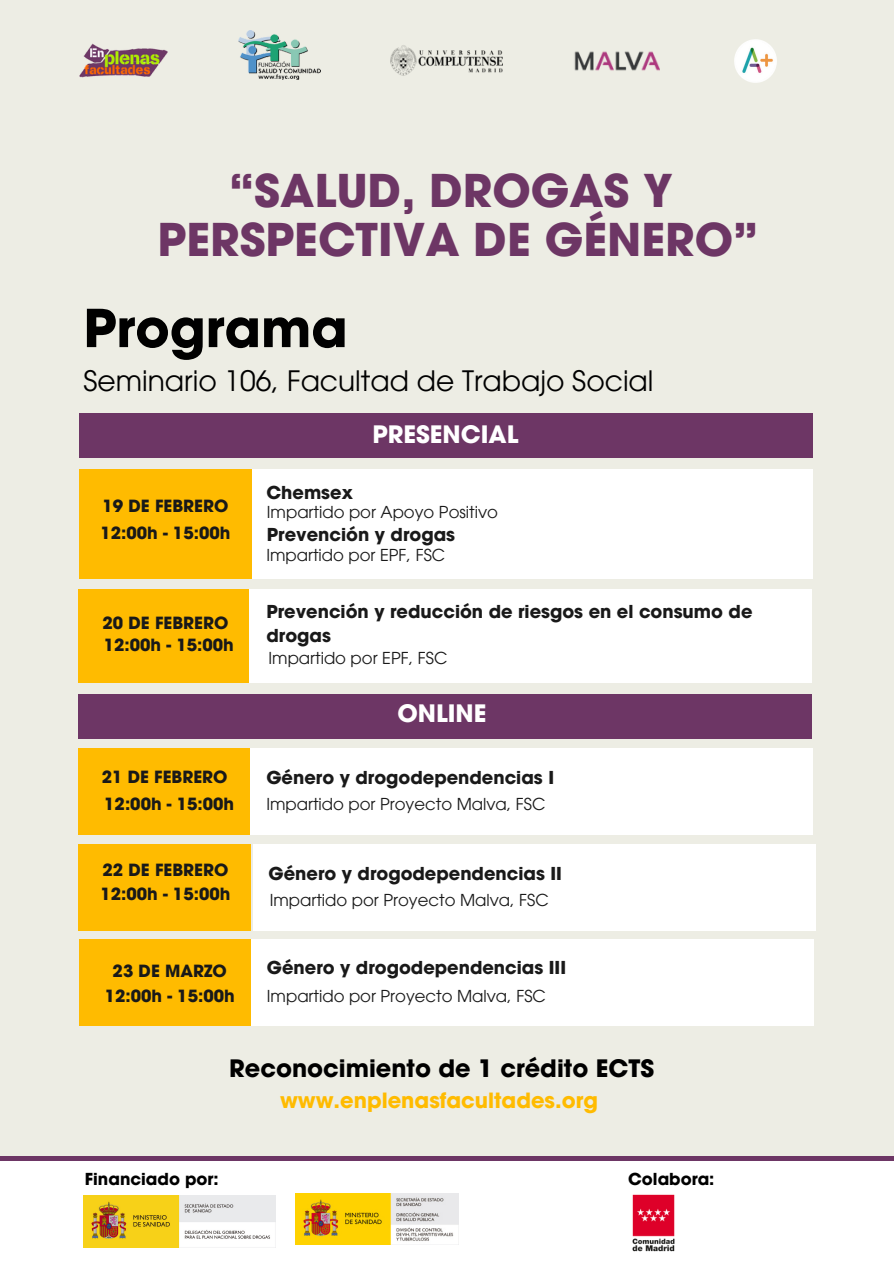
<style>
.page{position:relative;width:894px;height:1264px;background:#fff}
.page>*{position:absolute;margin:0;border:0;box-sizing:border-box;transform-origin:0 0}
.t1{font:700 51.75px "ITC Avant Garde Pro";color:#000}
.t2{font:700 45.15px/49.5px "ITC Avant Garde Pro";color:#6d3665;text-align:center}
.t3{font:28.2px "ITC Avant Garde Pro";color:#000}
.t4{font:700 24px "ITC Avant Garde Pro";color:#000}
.t5{font:700 24px "ITC Avant Garde Pro";color:#fff}
.t6{font:700 21px "ITC Avant Garde Pro";color:#fb0}
.t7{font:700 17.85px/24.5px "ITC Avant Garde Pro";color:#191919}
.t8{font:700 16.8px "ITC Avant Garde Pro";color:#191919}
.t9{font:16.5px "ITC Avant Garde Pro";color:#191919}
.t10{font:700 16.5px "ITC Avant Garde Pro";color:#000}
</style>
<div class="page">
<div style="left:0;top:0;width:893px;height:1263px;background:#edede4"></div>
<img style="left:79px;top:43px;width:89px;height:35px">
<img style="left:238px;top:30px;width:82px;height:50px">
<img style="left:734px;top:39px;width:43px;height:44px">
<div style="left:251px;top:469px;width:561px;height:109px;background:#fff"></div>
<div style="left:78px;top:589px;width:172px;height:94px;background:#fb0"></div>
<div style="left:250px;top:589px;width:561px;height:94px;background:#fff"></div>
<div style="left:78px;top:748px;width:173px;height:86px;background:#fb0"></div>
<div style="left:251px;top:748px;width:561px;height:86px;background:#fff"></div>
<div style="left:78px;top:843px;width:173px;height:87px;background:#fb0"></div>
<div style="left:253px;top:843px;width:561px;height:87px;background:#fff"></div>
<div style="left:79px;top:939px;width:172px;height:87px;background:#fb0"></div>
<div style="left:251px;top:939px;width:562px;height:87px;background:#fff"></div>
<div style="left:79px;top:413px;width:733px;height:45px;background:#6d3665"></div>
<div style="left:78px;top:694px;width:733px;height:44px;background:#6d3665"></div>
<div style="left:0;top:1160px;width:893px;height:103px;background:#fff"></div>
<img style="left:295px;top:1193px;width:163px;height:51px">
<img style="left:83px;top:1195px;width:193px;height:52px">
<img style="left:632px;top:1194px;width:43px;height:58px">
<hr style="left:0;top:1156px;width:893px;height:4px;background:#6d3665">
<div style="left:79px;top:469px;width:172px;height:109px;background:#fb0"></div>
<img style="left:390px;top:45px;width:112px;height:31px">
<img style="left:574px;top:51px;width:85px;height:20px">
<p class="t2" style="left:158px;top:171px;width:602px">“SALUD, DROGAS Y<br>PERSPECTIVA DE GÉNERO”</p>
<p class="t1" style="left:83px;top:309px;width:266px">Programa</p>
<p class="t3" style="left:83px;top:370px;width:571px">Seminario 106, Facultad de Trabajo Social</p>
<p class="t8" style="left:102px;top:499px;width:127px">19 DE FEBRERO</p>
<p class="t8" style="left:100px;top:526px;width:131px">12:00h - 15:00h</p>
<p class="t8" style="left:102px;top:616px;width:127px">20 DE FEBRERO</p>
<p class="t8" style="left:104px;top:638px;width:131px">12:00h - 15:00h</p>
<p class="t8" style="left:102px;top:771px;width:127px">21 DE FEBRERO</p>
<p class="t8" style="left:104px;top:797px;width:131px">12:00h - 15:00h</p>
<p class="t8" style="left:102px;top:863px;width:127px">22 DE FEBRERO</p>
<p class="t8" style="left:100px;top:887px;width:131px">12:00h - 15:00h</p>
<p class="t5" style="left:372px;top:425px;width:147px">PRESENCIAL</p>
<h4 class="t7" style="left:266px;top:482px;width:88px">Chemsex</h4>
<p class="t9" style="left:267px;top:506px;width:232px">Impartido por Apoyo Positivo</p>
<h5 class="t7" style="left:267px;top:524px;width:190px">Prevención y drogas</h5>
<h6 class="t9" style="left:266px;top:548px;width:180px">Impartido por EPF, FSC</h6>
<p class="t7" style="left:266px;top:601px;width:487px">Prevención y reducción de riesgos en el consumo de drogas</p>
<p class="t9" style="left:268px;top:652px;width:180px">Impartido por EPF, FSC</p>
<p class="t5" style="left:397px;top:703px;width:90px">ONLINE</p>
<p class="t7" style="left:266px;top:767px;width:289px">Género y drogodependencias I</p>
<p class="t9" style="left:266px;top:798px;width:280px">Impartido por Proyecto Malva, FSC</p>
<p class="t7" style="left:268px;top:863px;width:295px">Género y drogodependencias II</p>
<p class="t9" style="left:270px;top:893px;width:280px">Impartido por Proyecto Malva, FSC</p>
<h4 class="t8" style="left:113px;top:964px;width:116px">23 DE MARZO</h4>
<p class="t7" style="left:267px;top:957px;width:300px">Género y drogodependencias III</p>
<p class="t8" style="left:105px;top:989px;width:131px">12:00h - 15:00h</p>
<p class="t9" style="left:267px;top:989px;width:280px">Impartido por Proyecto Malva, FSC</p>
<p class="t4" style="left:229px;top:1058px;width:426px">Reconocimiento de 1 crédito ECTS</p>
<p class="t6" style="left:280px;top:1092px;width:319px">www.enplenasfacultades.org</p>
<p class="t10" style="left:85px;top:1172px;width:135px">Financiado por:</p>
<p class="t10" style="left:628px;top:1172px;width:88px">Colabora:</p>
</div>
